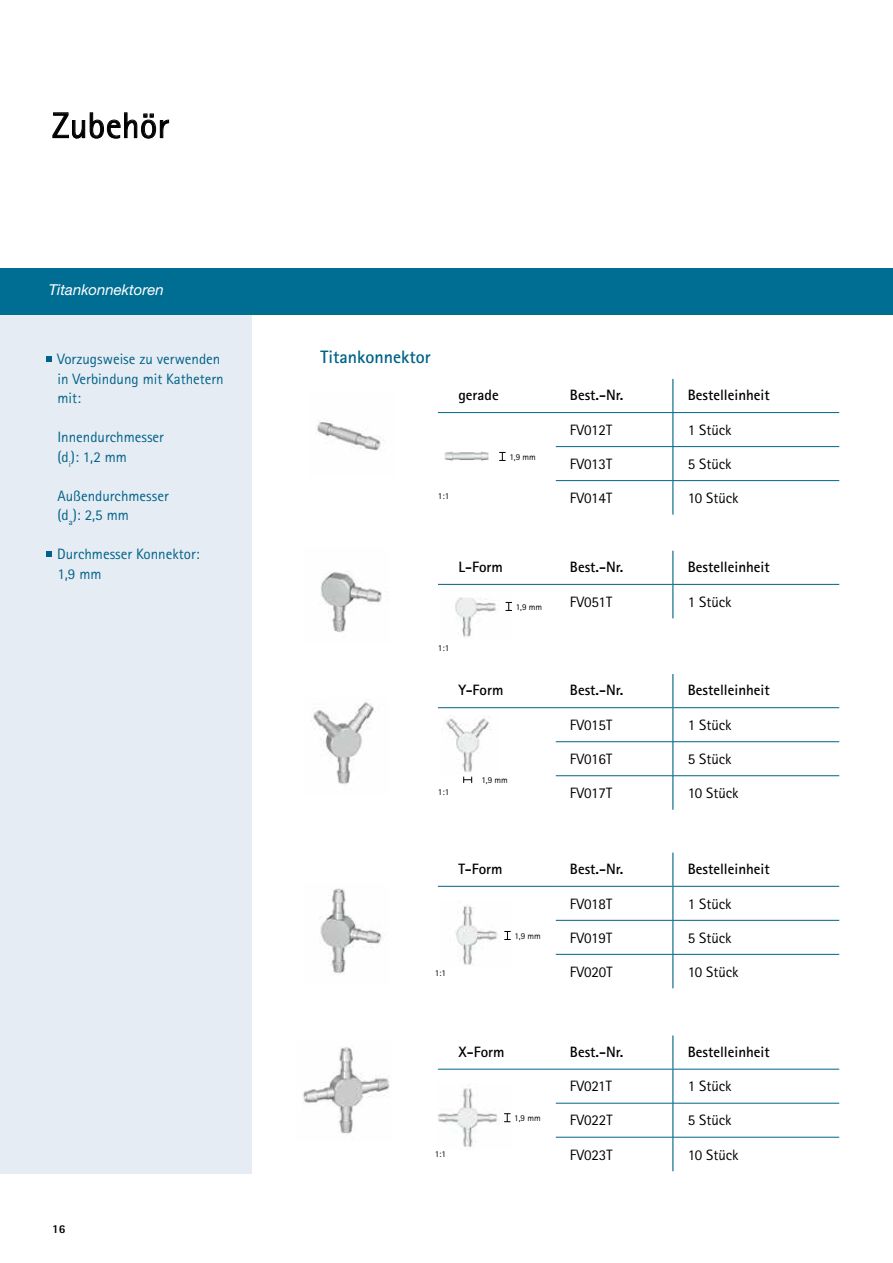
<style>
.page{position:relative;width:893px;height:1263px;background:#fff}
.page>*{position:absolute;margin:0;border:0;box-sizing:border-box;transform-origin:0 0}
.t1{font:36px "Rotis Sans Serif Pro";letter-spacing:.005em;color:#000}
.t2{font:700 18px "Rotis Sans Serif Pro";color:#006288}
.t3{font:15px "Rotis Sans Serif Pro";color:#000}
.t4{font:700 15px "Rotis Sans Serif Pro";color:#000}
.t5{font:15px/19.5px "Rotis Sans Serif Pro";color:#006288}
.t6{font:italic 15px "Helvetica Neue LT";color:#fff}
.t7{font:800 12px "Rotis Sans Serif Pro";color:#000}
.t8{font:9px "Rotis Sans Serif Pro";color:#000}
</style>
<div class="page">
<hr style="left:672px;top:551px;width:1px;height:33px;background:#006288">
<hr style="left:672px;top:585px;width:1px;height:33px;background:#006288">
<hr style="left:438px;top:584px;width:117px;height:1px;background:#006288">
<hr style="left:555px;top:584px;width:118px;height:1px;background:#006288">
<hr style="left:673px;top:584px;width:166px;height:1px;background:#006288">
<img style="left:316px;top:420px;width:65px;height:31px">
<img style="left:320px;top:571px;width:62px;height:61px">
<img style="left:311px;top:702px;width:63px;height:83px">
<img style="left:320px;top:888px;width:62px;height:87px">
<div style="left:0;top:269px;width:252px;height:905px;background:#e6ecf3"></div>
<svg style="left:47px;top:356px;width:5px;height:5px"></svg>
<svg style="left:47px;top:551px;width:5px;height:5px"></svg>
<div style="left:0;top:268px;width:893px;height:47px;background:#006e93"></div>
<hr style="left:672px;top:379px;width:1px;height:33px;background:#006288">
<hr style="left:672px;top:413px;width:1px;height:33px;background:#006288">
<hr style="left:672px;top:447px;width:1px;height:33px;background:#006288">
<hr style="left:672px;top:481px;width:1px;height:34px;background:#006288">
<hr style="left:438px;top:412px;width:117px;height:1px;background:#006288">
<hr style="left:555px;top:412px;width:118px;height:1px;background:#006288">
<hr style="left:673px;top:412px;width:166px;height:1px;background:#006288">
<hr style="left:556px;top:446px;width:117px;height:1px;background:#006288">
<hr style="left:673px;top:446px;width:166px;height:1px;background:#006288">
<hr style="left:556px;top:480px;width:117px;height:1px;background:#006288">
<hr style="left:673px;top:480px;width:166px;height:1px;background:#006288">
<hr style="left:672px;top:674px;width:1px;height:33px;background:#006288">
<hr style="left:672px;top:708px;width:1px;height:33px;background:#006288">
<hr style="left:672px;top:742px;width:1px;height:33px;background:#006288">
<hr style="left:672px;top:776px;width:1px;height:34px;background:#006288">
<hr style="left:438px;top:707px;width:117px;height:1px;background:#006288">
<hr style="left:555px;top:707px;width:118px;height:1px;background:#006288">
<hr style="left:673px;top:707px;width:166px;height:1px;background:#006288">
<hr style="left:556px;top:741px;width:117px;height:1px;background:#006288">
<hr style="left:673px;top:741px;width:166px;height:1px;background:#006288">
<hr style="left:556px;top:775px;width:117px;height:1px;background:#006288">
<hr style="left:673px;top:775px;width:166px;height:1px;background:#006288">
<hr style="left:672px;top:853px;width:1px;height:33px;background:#006288">
<hr style="left:672px;top:887px;width:1px;height:33px;background:#006288">
<hr style="left:672px;top:920px;width:1px;height:34px;background:#006288">
<hr style="left:672px;top:954px;width:1px;height:34px;background:#006288">
<hr style="left:438px;top:886px;width:117px;height:1px;background:#006288">
<hr style="left:555px;top:886px;width:118px;height:1px;background:#006288">
<hr style="left:673px;top:886px;width:166px;height:1px;background:#006288">
<hr style="left:556px;top:920px;width:117px;height:1px;background:#006288">
<hr style="left:673px;top:920px;width:166px;height:1px;background:#006288">
<hr style="left:556px;top:954px;width:117px;height:1px;background:#006288">
<hr style="left:673px;top:954px;width:166px;height:1px;background:#006288">
<img style="left:444px;top:451px;width:45px;height:10px">
<img style="left:446px;top:717px;width:45px;height:55px">
<img style="left:455px;top:906px;width:43px;height:59px">
<img style="left:455px;top:597px;width:56px;height:40px">
<img style="left:303px;top:1047px;width:87px;height:87px">
<hr style="left:672px;top:1035px;width:1px;height:34px;background:#006288">
<hr style="left:672px;top:1069px;width:1px;height:34px;background:#006288">
<hr style="left:672px;top:1103px;width:1px;height:34px;background:#006288">
<hr style="left:672px;top:1137px;width:1px;height:34px;background:#006288">
<hr style="left:438px;top:1069px;width:117px;height:1px;background:#006288">
<hr style="left:555px;top:1069px;width:118px;height:1px;background:#006288">
<hr style="left:673px;top:1069px;width:166px;height:1px;background:#006288">
<hr style="left:556px;top:1103px;width:117px;height:1px;background:#006288">
<hr style="left:673px;top:1103px;width:166px;height:1px;background:#006288">
<hr style="left:556px;top:1137px;width:117px;height:1px;background:#006288">
<hr style="left:673px;top:1137px;width:166px;height:1px;background:#006288">
<img style="left:437px;top:1085px;width:74px;height:63px">
<svg style="left:499px;top:452px;width:7px;height:9px"></svg>
<svg style="left:506px;top:602px;width:6px;height:9px"></svg>
<svg style="left:504px;top:931px;width:7px;height:9px"></svg>
<svg style="left:504px;top:1113px;width:6px;height:9px"></svg>
<svg style="left:463px;top:777px;width:9px;height:6px"></svg>
<svg style="left:52px;top:112px;width:118px;height:27px"></svg>
<h1 class="t1" style="left:52px;top:104px;width:118px">Zubehör</h1>
<p class="t6" style="left:49px;top:280px;width:117px">Titankonnektoren</p>
<p class="t5" style="left:57px;top:349px;width:168px">Vorzugsweise zu verwenden in Verbindung mit Kathetern mit:</p>
<p class="t5" style="left:57px;top:427px;width:108px">Innendurchmesser (d<sub>i</sub>): 1,2 mm</p>
<p class="t5" style="left:57px;top:486px;width:113px">Außendurchmesser (d<sub>a</sub>): 2,5 mm</p>
<p class="t5" style="left:57px;top:544px;width:144px">Durchmesser Konnektor:<br>1,9 mm</p>
<p class="t7" style="left:52px;top:1221px;width:15px">16</p>
<p class="t2" style="left:320px;top:346px;width:112px">Titankonnektor</p>
<p class="t8" style="left:438px;top:491px;width:13px">1:1</p>
<p class="t4" style="left:458px;top:385px;width:42px">gerade</p>
<p class="t4" style="left:570px;top:385px;width:55px">Best.-Nr.</p>
<p class="t4" style="left:688px;top:385px;width:83px">Bestelleinheit</p>
<p class="t3" style="left:570px;top:421px;width:44px">FV012T</p>
<p class="t3" style="left:688px;top:421px;width:45px">1 Stück</p>
<p class="t3" style="left:570px;top:455px;width:44px">FV013T</p>
<p class="t3" style="left:688px;top:455px;width:45px">5 Stück</p>
<p class="t3" style="left:570px;top:489px;width:44px">FV014T</p>
<p class="t3" style="left:688px;top:489px;width:52px">10 Stück</p>
<p class="t8" style="left:509px;top:452px;width:28px">1,9 mm</p>
<p class="t4" style="left:458px;top:557px;width:46px">L-Form</p>
<p class="t4" style="left:570px;top:557px;width:55px">Best.-Nr.</p>
<p class="t4" style="left:688px;top:557px;width:83px">Bestelleinheit</p>
<p class="t3" style="left:570px;top:593px;width:44px">FV051T</p>
<p class="t3" style="left:688px;top:593px;width:45px">1 Stück</p>
<p class="t8" style="left:516px;top:602px;width:28px">1,9 mm</p>
<p class="t8" style="left:438px;top:643px;width:13px">1:1</p>
<p class="t8" style="left:438px;top:787px;width:13px">1:1</p>
<p class="t4" style="left:458px;top:680px;width:46px">Y-Form</p>
<p class="t4" style="left:570px;top:680px;width:55px">Best.-Nr.</p>
<p class="t4" style="left:688px;top:680px;width:83px">Bestelleinheit</p>
<p class="t3" style="left:570px;top:716px;width:44px">FV015T</p>
<p class="t3" style="left:688px;top:716px;width:45px">1 Stück</p>
<p class="t3" style="left:570px;top:750px;width:44px">FV016T</p>
<p class="t3" style="left:688px;top:750px;width:45px">5 Stück</p>
<p class="t3" style="left:570px;top:784px;width:44px">FV017T</p>
<p class="t3" style="left:688px;top:784px;width:52px">10 Stück</p>
<p class="t8" style="left:481px;top:775px;width:28px">1,9 mm</p>
<p class="t8" style="left:435px;top:967px;width:13px">1:1</p>
<p class="t4" style="left:458px;top:859px;width:46px">T-Form</p>
<p class="t4" style="left:570px;top:859px;width:55px">Best.-Nr.</p>
<p class="t4" style="left:688px;top:859px;width:83px">Bestelleinheit</p>
<p class="t3" style="left:570px;top:895px;width:44px">FV018T</p>
<p class="t3" style="left:688px;top:895px;width:45px">1 Stück</p>
<p class="t3" style="left:570px;top:928px;width:44px">FV019T</p>
<p class="t3" style="left:688px;top:928px;width:45px">5 Stück</p>
<p class="t3" style="left:570px;top:963px;width:44px">FV020T</p>
<p class="t3" style="left:688px;top:963px;width:52px">10 Stück</p>
<p class="t8" style="left:514px;top:931px;width:28px">1,9 mm</p>
<p class="t4" style="left:458px;top:1042px;width:48px">X-Form</p>
<p class="t4" style="left:570px;top:1042px;width:55px">Best.-Nr.</p>
<p class="t4" style="left:688px;top:1042px;width:83px">Bestelleinheit</p>
<p class="t3" style="left:570px;top:1077px;width:43px">FV021T</p>
<p class="t3" style="left:688px;top:1077px;width:45px">1 Stück</p>
<p class="t3" style="left:570px;top:1111px;width:44px">FV022T</p>
<p class="t3" style="left:688px;top:1111px;width:45px">5 Stück</p>
<p class="t8" style="left:514px;top:1113px;width:28px">1,9 mm</p>
<p class="t8" style="left:435px;top:1148px;width:13px">1:1</p>
<p class="t3" style="left:570px;top:1145px;width:44px">FV023T</p>
<p class="t3" style="left:688px;top:1145px;width:52px">10 Stück</p>
</div>
